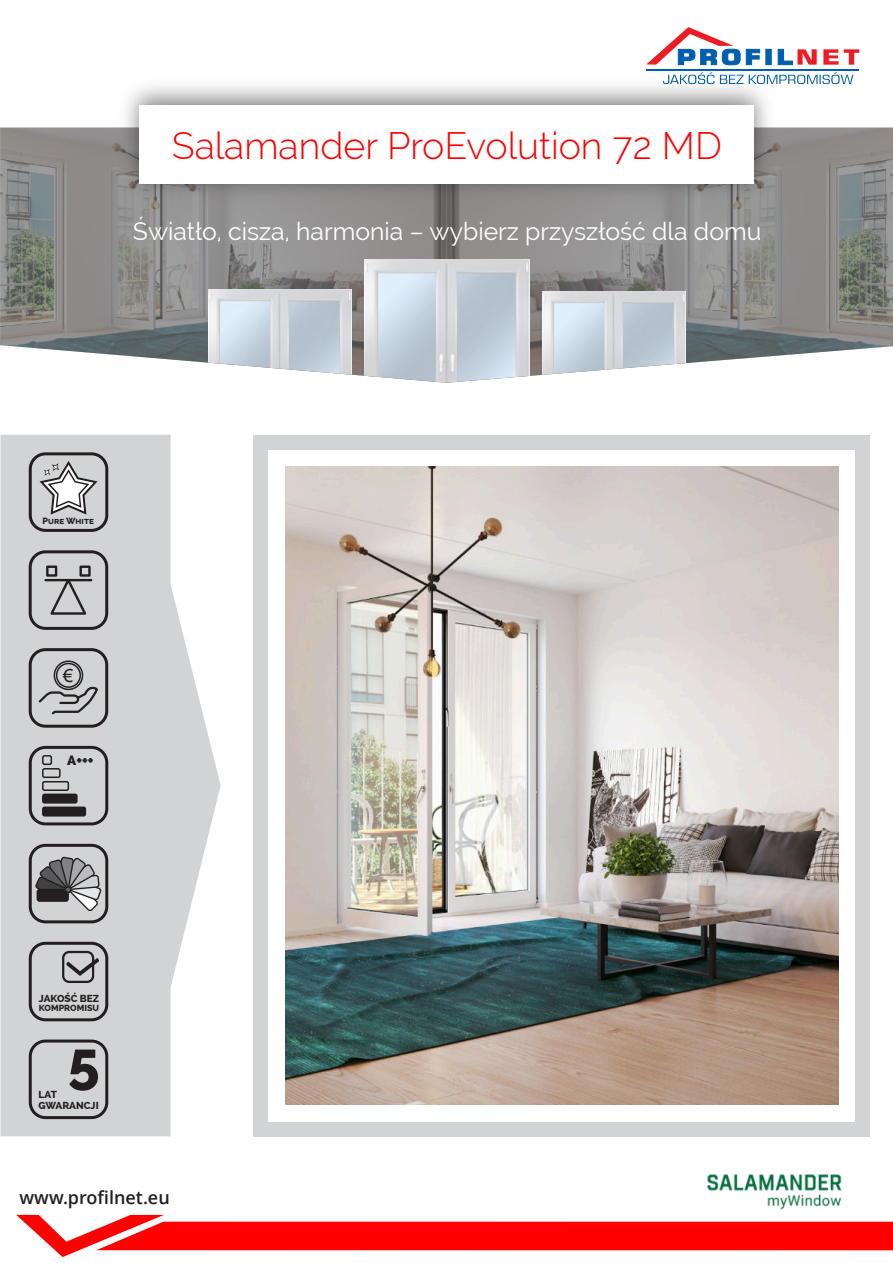
<style>
.page{position:relative;width:893px;height:1263px;background:#fff}
.page>*{position:absolute;margin:0;border:0;box-sizing:border-box;transform-origin:0 0}
.t1{font:800 57.15px "Raleway";color:#231f20}
.t2{font:300 37.5px "Raleway";color:#f00}
.t3{font:24.75px "Raleway";color:#fff}
.t4{font:600 18px "Open Sans";color:#231f20}
.t5{font:18px "Arial";color:#231f20}
.t6{font:800 13.5px "Raleway";color:#231f20}
.t7{font:800 10.2px "Raleway";color:#231f20}
.t8{font:800 9px "Raleway";color:#231f20}
.t9{font:800 8.85px "Raleway";color:#231f20}
</style>
<div class="page">
<img style="left:0;top:128px;width:893px;height:248px">
<img style="left:364px;top:259px;width:166px;height:124px">
<img style="left:209px;top:289px;width:142px;height:87px">
<img style="left:543px;top:291px;width:142px;height:85px">
<svg style="left:16px;top:1215px;width:877px;height:42px"></svg>
<img style="left:700px;top:1174px;width:149px;height:42px">
<svg style="left:1px;top:435px;width:220px;height:701px;fill:#d1d3d4"></svg>
<div style="left:29px;top:1039px;width:79px;height:80px;border:3px solid #231f20;border-radius:15px"></div>
<div style="left:29px;top:942px;width:79px;height:79px;border:3px solid #231f20;border-radius:15px"></div>
<svg style="left:66px;top:958px;width:33px;height:18px"></svg>
<div style="left:62px;top:951px;width:32px;height:32px;border:2px solid #231f20;border-radius:6px"></div>
<div style="left:29px;top:844px;width:79px;height:79px;border:3px solid #231f20;border-radius:15px"></div>
<svg style="left:34px;top:856px;width:68px;height:56px;background:#929294"></svg>
<div style="left:29px;top:452px;width:79px;height:80px;border:3px solid #231f20;border-radius:15px"></div>
<svg style="left:39px;top:461px;width:59px;height:54px"></svg>
<div style="left:29px;top:648px;width:79px;height:80px;border:3px solid #231f20;border-radius:15px"></div>
<svg style="left:38px;top:687px;width:61px;height:29px;background:#b0b1b2"></svg>
<div style="left:54px;top:660px;width:29px;height:30px;border:2px solid #231f20;border-radius:50%"></div>
<div style="left:56px;top:663px;width:25px;height:25px;border:2px solid #231f20;border-radius:50%"></div>
<div style="left:29px;top:746px;width:79px;height:79px;border:3px solid #231f20;border-radius:15px"></div>
<div style="left:42px;top:806px;width:44px;height:10px;background:#231f20;border:2px solid #231f20;border-radius:2px"></div>
<div style="left:42px;top:793px;width:36px;height:10px;background:#231f20;border:2px solid #231f20;border-radius:2px"></div>
<div style="left:42px;top:781px;width:27px;height:10px;border:2px solid #231f20;border-radius:2px"></div>
<div style="left:42px;top:768px;width:19px;height:10px;border:2px solid #231f20;border-radius:2px"></div>
<div style="left:42px;top:755px;width:10px;height:10px;border:2px solid #231f20;border-radius:2px"></div>
<div style="left:253px;top:435px;width:617px;height:701px;background:#d1d3d4"></div>
<div style="left:268px;top:450px;width:587px;height:672px;background:#fff"></div>
<img style="left:285px;top:467px;width:553px;height:637px">
<img style="left:116px;top:84px;width:660px;height:117px">
<div style="left:139px;top:105px;width:615px;height:79px;background:#fff"></div>
<svg style="left:646px;top:27px;width:213px;height:38px"></svg>
<svg style="left:663px;top:72px;width:190px;height:12px"></svg>
<hr style="left:646px;top:69px;width:213px;height:1px;background:#005eac">
<div style="left:29px;top:550px;width:79px;height:80px;border:3px solid #231f20;border-radius:15px"></div>
<svg style="left:48px;top:577px;width:41px;height:39px;background:#b2b3b4"></svg>
<hr style="left:46px;top:579px;width:45px;height:2px;background:#231f20">
<div style="left:46px;top:565px;width:11px;height:12px;border:2px solid #231f20"></div>
<div style="left:79px;top:565px;width:12px;height:12px;border:2px solid #231f20"></div>
<p class="t2" style="left:172px;top:123px;width:552px">Salamander ProEvolution 72 MD</p>
<p class="t3" style="left:133px;top:217px;width:630px">Światło, cisza, harmonia – wybierz przyszłość dla domu</p>
<p class="t8" style="left:43px;top:515px;width:53px">PURE WHITE</p>
<p class="t5" style="left:63px;top:669px;width:12px">€</p>
<p class="t6" style="left:67px;top:752px;width:28px">A+++</p>
<p class="t7" style="left:39px;top:993px;width:62px">JAKOŚĆ BEZ</p>
<p class="t9" style="left:39px;top:1003px;width:62px">KOMPROMISU</p>
<p class="t1" style="left:68px;top:1028px;width:33px">5</p>
<p class="t7" style="left:39px;top:1089px;width:20px">LAT</p>
<p class="t7" style="left:39px;top:1099px;width:62px">GWARANCJI</p>
<p class="t4" style="left:20px;top:1190px;width:152px">www.profilnet.eu</p>
</div>
